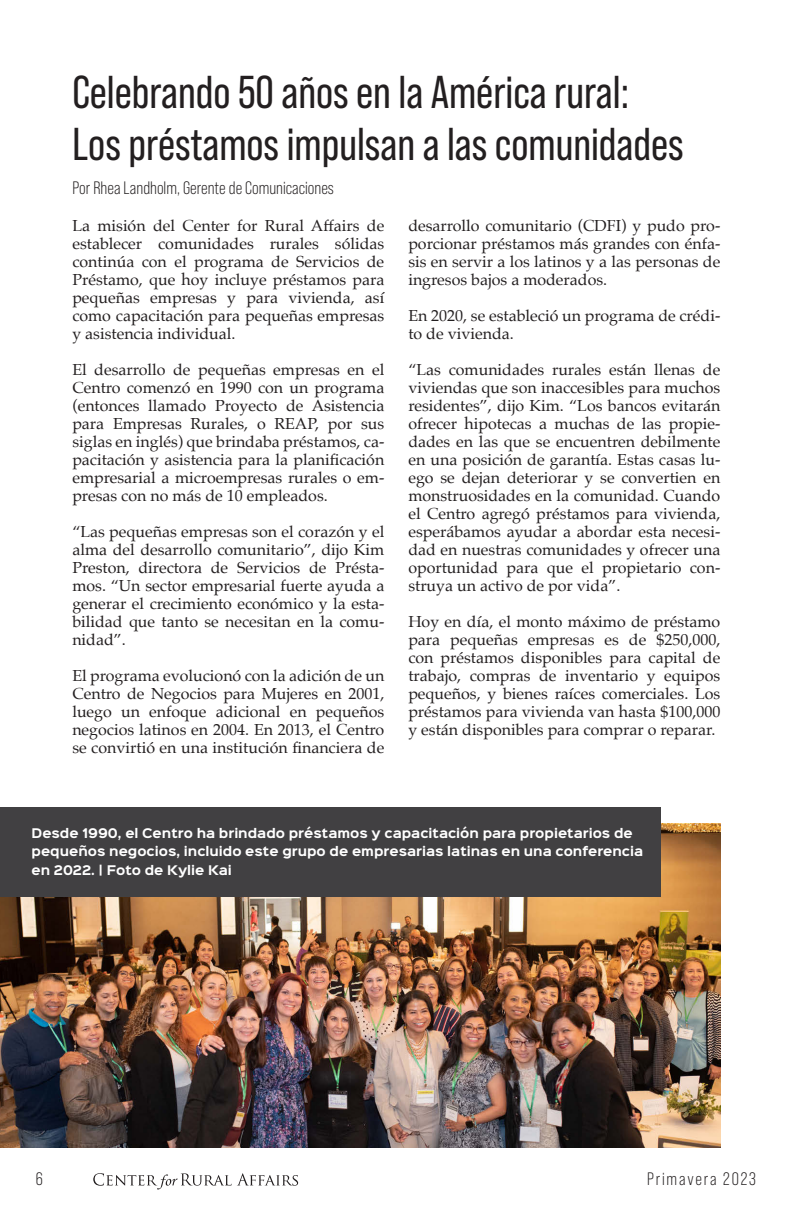
<style>
.page{position:relative;width:792px;height:1224px;background:#fff}
.page>*{position:absolute;margin:0;border:0;box-sizing:border-box;transform-origin:0 0}
.t1{font:46px "Bebas Neue Pro";color:#231f20}
.Section_Heading{font:18px "Bebas Neue Pro";color:#231f20}
.Section_Heading-2{font:18px "Bebas Neue Pro";letter-spacing:.1em;color:#231f20}
.t2{font:16px/18px "Palatino";color:#231f20;text-align:justify}
.t3{font:700 12px/18.4px "Sinkin Sans 700";color:#fff}
</style>
<div class="page">
<svg style="left:93px;top:1173px;width:205px;height:16px"></svg>
<img style="left:0;top:823px;width:720px;height:324px">
<div style="left:0;top:807px;width:661px;height:89px;background:#414042"></div>
<p class="t1" style="left:72px;top:67px;width:558px">Celebrando 50 años en la América rural:</p>
<p class="t1" style="left:72px;top:118px;width:613px">Los préstamos impulsan a las comunidades</p>
<p class="Section_Heading" style="left:72px;top:178px;width:263px">Por Rhea Landholm, Gerente de Comunicaciones</p>
<p class="t2" style="left:72px;top:217px;width:314px">La misión del Center for Rural Affairs de establecer comunidades rurales sólidas continúa con el programa de Servicios de Préstamo, que hoy incluye préstamos para pequeñas empresas y para vivienda, así como capacitación para pequeñas empresas y asistencia individual.</p>
<p class="t2" style="left:72px;top:361px;width:314px">El desarrollo de pequeñas empresas en el Centro comenzó en 1990 con un programa (entonces llamado Proyecto de Asistencia para Empresas Rurales, o REAP, por sus siglas en inglés) que brindaba préstamos, ca&shy;pacitación y asistencia para la planificación empresarial a microempresas rurales o em&shy;presas con no más de 10 empleados.</p>
<p class="t2" style="left:72px;top:523px;width:314px">“Las pequeñas empresas son el corazón y el alma del desarrollo comunitario”, dijo Kim Preston, directora de Servicios de Présta&shy;mos. “Un sector empresarial fuerte ayuda a generar el crecimiento económico y la esta&shy;bilidad que tanto se necesitan en la comu&shy;nidad”.</p>
<p class="t2" style="left:72px;top:667px;width:314px">El programa evolucionó con la adición de un Centro de Negocios para Mujeres en 2001, luego un enfoque adicional en pequeños negocios latinos en 2004. En 2013, el Centro se convirtió en una institución financiera de</p>
<p class="t2" style="left:408px;top:217px;width:314px">desarrollo comunitario (CDFI) y pudo pro&shy;porcionar préstamos más grandes con énfa&shy;sis en servir a los latinos y a las personas de ingresos bajos a moderados.</p>
<p class="t2" style="left:408px;top:307px;width:313px">En 2020, se estableció un programa de crédi&shy;to de vivienda.</p>
<p class="t2" style="left:408px;top:361px;width:314px">“Las comunidades rurales están llenas de viviendas que son inaccesibles para muchos residentes”, dijo Kim. “Los bancos evitarán ofrecer hipotecas a muchas de las propie&shy;dades en las que se encuentren debilmente en una posición de garantía. Estas casas lu&shy;ego se dejan deteriorar y se convertien en monstruosidades en la comunidad. Cuando el Centro agregó préstamos para vivienda, esperábamos ayudar a abordar esta necesi&shy;dad en nuestras comunidades y ofrecer una oportunidad para que el propietario con&shy;struya un activo de por vida”.</p>
<p class="t2" style="left:408px;top:613px;width:314px">Hoy en día, el monto máximo de préstamo para pequeñas empresas es de $250,000, con préstamos disponibles para capital de trabajo, compras de inventario y equipos pequeños, y bienes raíces comerciales. Los préstamos para vivienda van hasta $100,000 y están disponibles para comprar o reparar.</p>
<p class="t3" style="left:32px;top:825px;width:613px">Desde 1990, el Centro ha brindado préstamos y capacitación para propietarios de pequeños negocios, incluido este grupo de empresarias latinas en una conferencia en 2022. | Foto de Kylie Kai</p>
<p class="Section_Heading" style="left:36px;top:1169px;width:9px">6</p>
<p class="Section_Heading-2" style="left:647px;top:1169px;width:110px">Primavera 2023</p>
</div>
